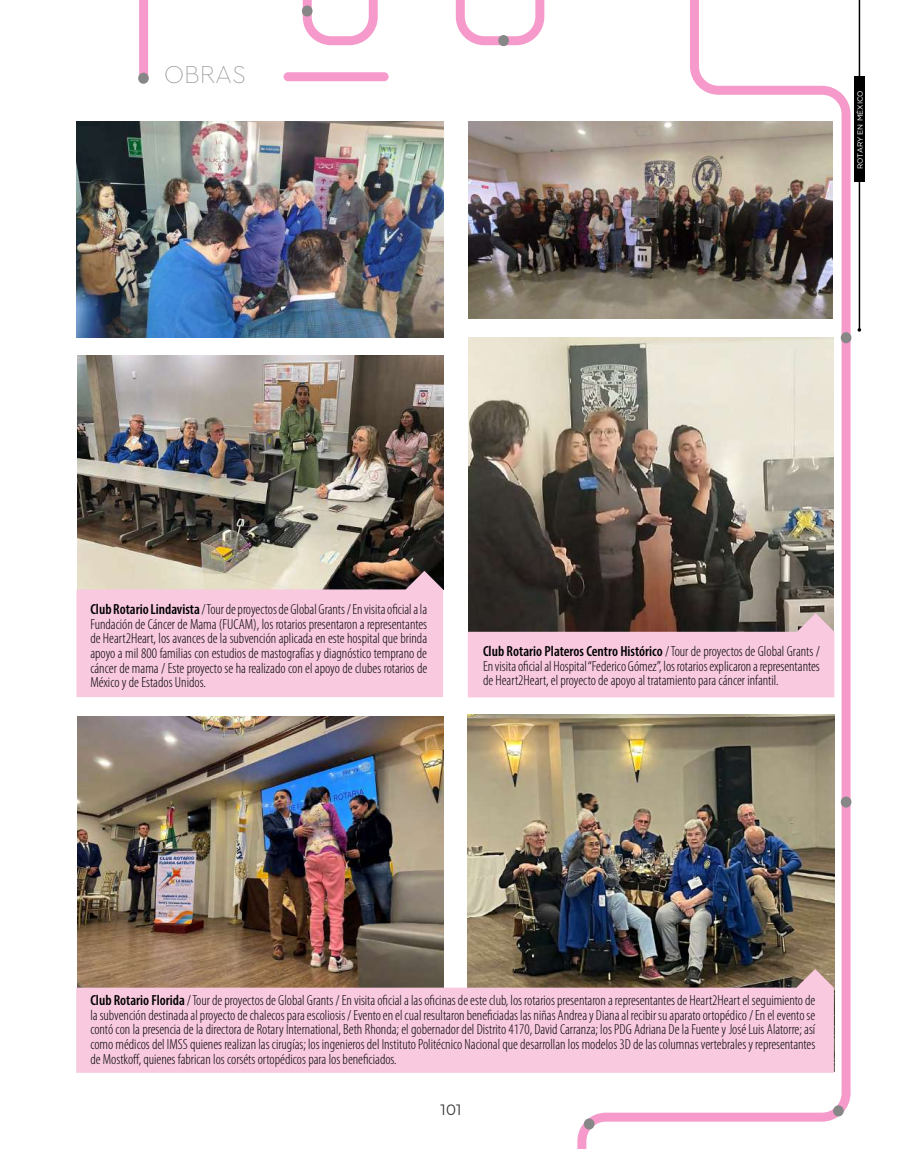
<style>
.page{position:relative;width:902px;height:1149px;background:#fff}
.page>*{position:absolute;margin:0;border:0;box-sizing:border-box;transform-origin:0 0}
.t1{font:100 25.5px "Cera Pro";color:#9d9d9c}
.t2{font:15px "Montserrat Alternates";color:#000}
.t3{font:300 condensed 14.7px/14.7px "Myriad Pro";color:#000;text-align:justify}
.t4{font:7.5px "Gotham HTF";color:#fff}
.s1{font-weight:600}
</style>
<div class="page">
<img style="left:78px;top:716px;width:61px;height:252px">
<img style="left:139px;top:0;width:711px;height:1148px">
<div style="left:138px;top:73px;width:11px;height:11px;background:#878787;border-radius:50%"></div>
<div style="left:302px;top:5px;width:10px;height:12px;background:#878787;border-radius:50%"></div>
<div style="left:498px;top:35px;width:11px;height:11px;background:#878787;border-radius:50%"></div>
<div style="left:840px;top:332px;width:11px;height:11px;background:#878787;border-radius:50%"></div>
<div style="left:840px;top:796px;width:11px;height:11px;background:#878787;border-radius:50%"></div>
<div style="left:583px;top:1118px;width:11px;height:11px;background:#878787;border-radius:50%"></div>
<div style="left:833px;top:1104px;width:10px;height:11px;background:#878787;border-radius:50%"></div>
<div style="left:283px;top:72px;width:105px;height:9px;background:#f59acb;border-radius:4px"></div>
<img style="left:77px;top:355px;width:366px;height:215px">
<img style="left:77px;top:121px;width:366px;height:216px">
<img style="left:468px;top:121px;width:364px;height:197px">
<img style="left:468px;top:337px;width:365px;height:276px">
<svg style="left:467px;top:613px;width:367px;height:84px;background:#d1aaba"></svg>
<svg style="left:76px;top:570px;width:367px;height:127px;background:#edc4d4"></svg>
<img style="left:467px;top:714px;width:366px;height:254px">
<svg style="left:76px;top:968px;width:757px;height:104px;background:#dfb6c3"></svg>
<hr style="left:858px;top:0;width:2px;height:330px;background:#000">
<div style="left:854px;top:76px;width:10px;height:106px;background:#000"></div>
<h1 class="t1" style="left:164px;top:57px;width:84px">OBRAS</h1>
<p class="t4" style="left:855px;top:169px;width:80px;rotate:-90deg">ROTARY EN MÉXICO</p>
<p class="t3" style="left:90px;top:602px;width:338px"><span class="s1">Club Rotario Lindavista</span> / Tour de proyectos de Global Grants / En visita oficial a la Fundación de Cáncer de Mama (FUCAM), los rotarios presentaron a representantes de Heart2Heart, los avances de la subvención aplicada en este hospital que brinda apoyo a mil 800 familias con estudios de mastografías y diagnóstico temprano de cáncer de mama / Este proyecto se ha realizado con el apoyo de clubes rotarios de México y de Estados Unidos.</p>
<p class="t3" style="left:483px;top:644px;width:338px"><span class="s1">Club Rotario Plateros Centro Histórico</span> / Tour de proyectos de Global Grants / En visita oficial al Hospital “Federico Gómez”, los rotarios explicaron a representantes de Heart2Heart, el proyecto de apoyo al tratamiento para cáncer infantil.</p>
<p class="t3" style="left:90px;top:992px;width:726px"><span class="s1">Club Rotario Florida</span> / Tour de proyectos de Global Grants / En visita oficial a las oficinas de este club, los rotarios presentaron a representantes de Heart2Heart el seguimiento de la subvención destinada al proyecto de chalecos para escoliosis / Evento en el cual resultaron beneficiadas las niñas Andrea y Diana al recibir su aparato ortopédico / En el evento se contó con la presencia de la directora de Rotary International, Beth Rhonda; el gobernador del Distrito 4170, David Carranza; los PDG Adriana De la Fuente y José Luis Alatorre; así como médicos del IMSS quienes realizan las cirugías; los ingenieros del Instituto Politécnico Nacional que desarrollan los modelos 3D de las columnas vertebrales y representantes de Mostkoff, quienes fabrican los corséts ortopédicos para los beneficiados.</p>
<p class="t2" style="left:440px;top:1099px;width:23px">101</p>
</div>
